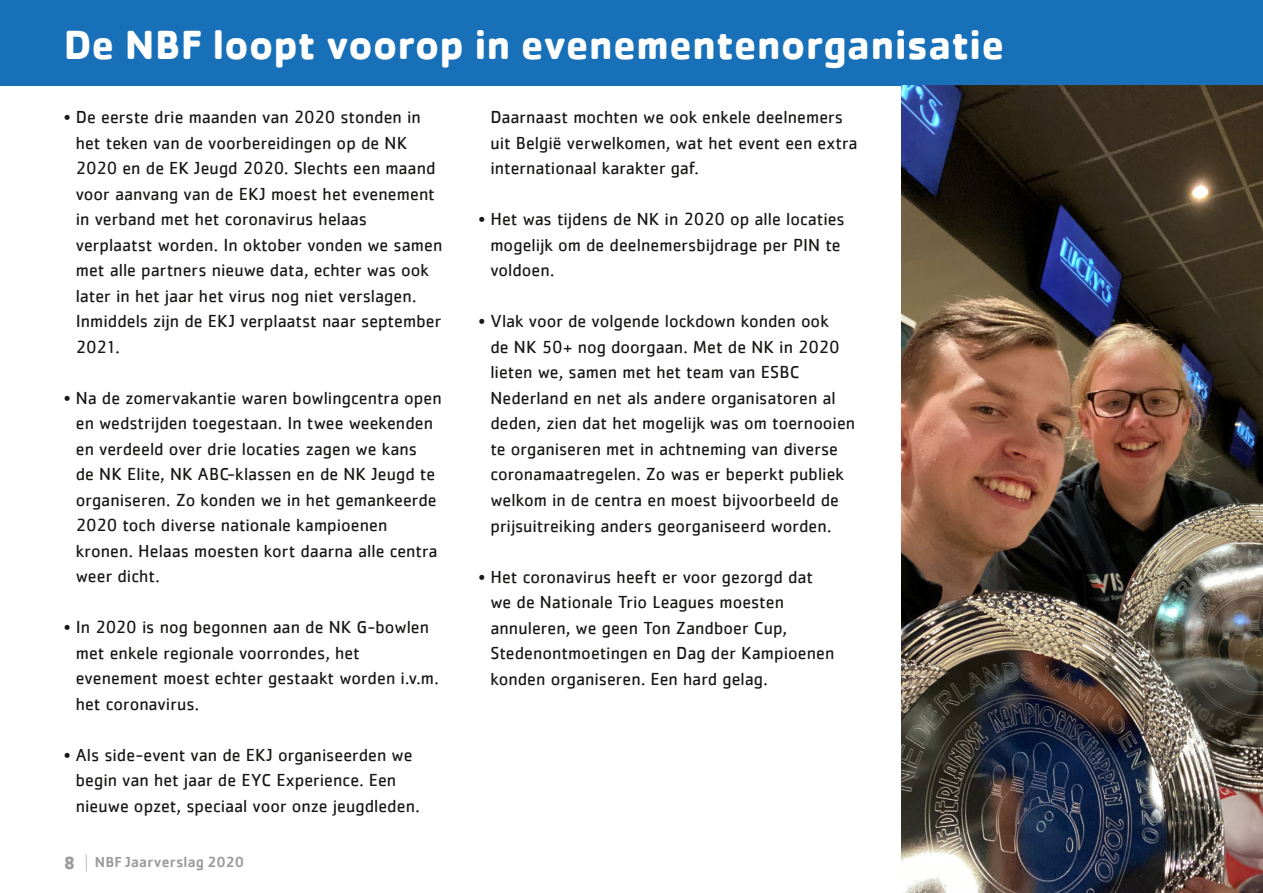
<style>
.page{position:relative;width:1263px;height:893px;background:#fff}
.page>*{position:absolute;margin:0;border:0;box-sizing:border-box;transform-origin:0 0}
.t1{font:700 42px "Cachet";color:#fff}
.t2{font:18px/25.5px "Cachet";color:#181716}
.t3{font:500 15px "Cachet";letter-spacing:.015em;color:#9c9c9d}
.s1{font-weight:700;font-size:18px}
.s2{font-weight:400;font-size:18px}
</style>
<div class="page">
<div style="left:0;top:0;width:1263px;height:85px;background:#1770b8"></div>
<img style="left:901px;top:85px;width:362px;height:808px">
<h1 class="t1" style="left:64px;top:18px;width:942px">De NBF loopt voorop in evenementenorganisatie</h1>
<p class="t2" style="left:76px;top:104px;width:368px;text-indent:-12px">• De eerste drie maanden van 2020 stonden in het teken van de voorbereidingen op de NK 2020 en de EK Jeugd 2020. Slechts een maand voor aanvang van de EKJ moest het evenement in verband met het coronavirus helaas verplaatst worden. In oktober vonden we samen met alle partners nieuwe data, echter was ook later in het jaar het virus nog niet verslagen.<br>Inmiddels zijn de EKJ verplaatst naar september 2021.</p>
<p class="t2" style="left:76px;top:384px;width:367px;text-indent:-12px">• Na de zomervakantie waren bowlingcentra open en wedstrijden toegestaan. In twee weekenden en verdeeld over drie locaties zagen we kans<br>de NK Elite, NK ABC-klassen en de NK Jeugd te organiseren. Zo konden we in het gemankeerde 2020 toch diverse nationale kampioenen kronen. Helaas moesten kort daarna alle centra weer dicht.</p>
<p class="t2" style="left:76px;top:614px;width:364px;text-indent:-12px">• In 2020 is nog begonnen aan de NK G-bowlen met enkele regionale voorrondes, het evenement moest echter gestaakt worden i.v.m. het coronavirus.</p>
<p class="t2" style="left:76px;top:741px;width:345px;text-indent:-12px">• Als side-event van de EKJ organiseerden we begin van het jaar de EYC Experience. Een nieuwe opzet, speciaal voor onze jeugdleden.</p>
<p class="t3" style="left:64px;top:852px;width:182px"><span class="s1">8</span> <span class="s2">|</span> NBF Jaarverslag 2020</p>
<p class="t2" style="left:490px;top:104px;width:369px">Daarnaast mochten we ook enkele deelnemers uit België verwelkomen, wat het event een extra internationaal karakter gaf.</p>
<p class="t2" style="left:490px;top:206px;width:356px;text-indent:-12px">• Het was tijdens de NK in 2020 op alle locaties mogelijk om de deelnemersbijdrage per PIN te voldoen.</p>
<p class="t2" style="left:490px;top:308px;width:366px;text-indent:-12px">• Vlak voor de volgende lockdown konden ook<br>de NK 50+ nog doorgaan. Met de NK in 2020 lieten we, samen met het team van ESBC Nederland en net als andere organisatoren al deden, zien dat het mogelijk was om toernooien te organiseren met in achtneming van diverse coronamaatregelen. Zo was er beperkt publiek welkom in de centra en moest bijvoorbeeld de prijsuitreiking anders georganiseerd worden.</p>
<p class="t2" style="left:490px;top:563px;width:345px;text-indent:-12px">• Het coronavirus heeft er voor gezorgd dat we de Nationale Trio Leagues moesten annuleren, we geen Ton Zandboer Cup, Stedenontmoetingen en Dag der Kampioenen konden organiseren. Een hard gelag.</p>
</div>
